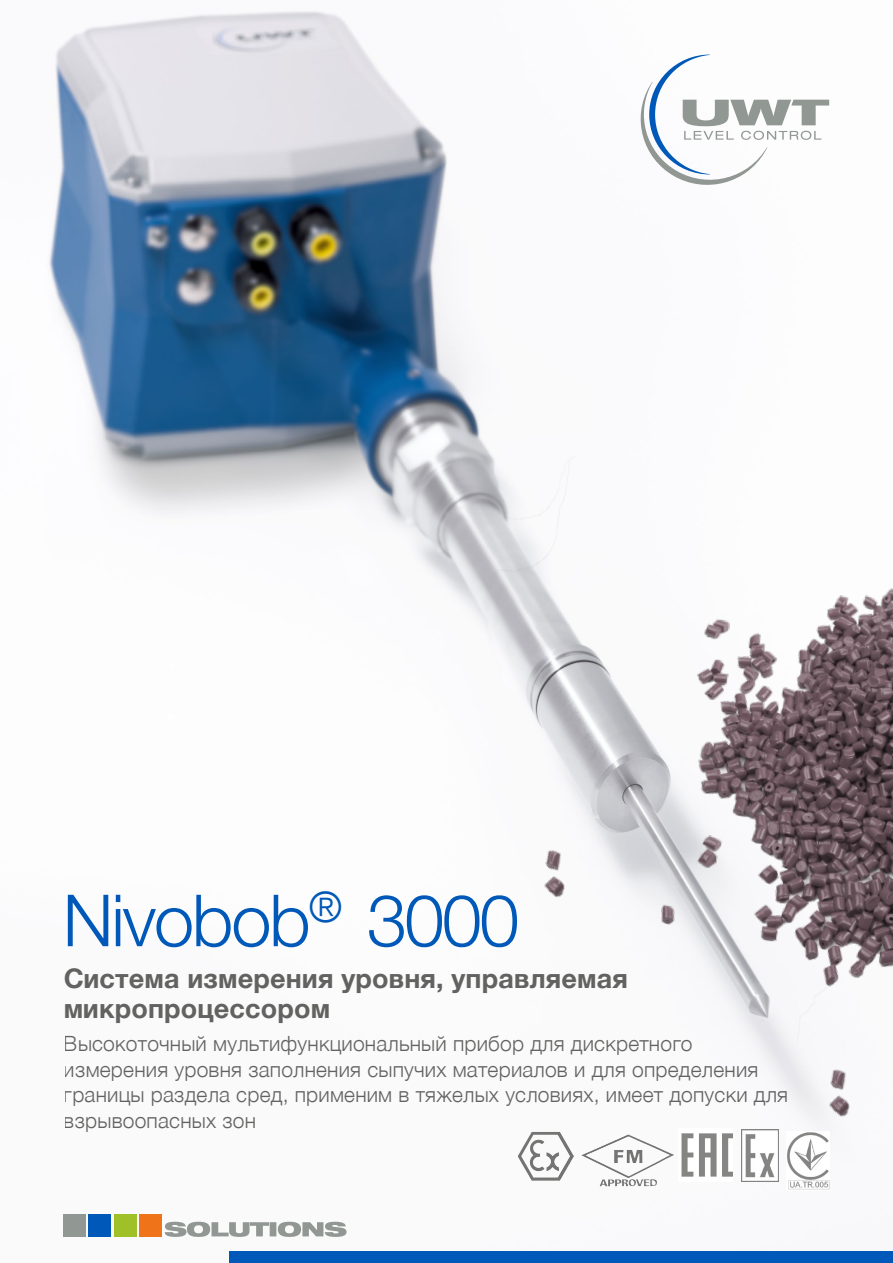
<style>
.page{position:relative;width:893px;height:1263px;background:#fff}
.page>*{position:absolute;margin:0;border:0;box-sizing:border-box;transform-origin:0 0}
.t1{font:300 72px "Helvetica Neue LT Com";letter-spacing:-.03em;color:#0058b8}
.t2{font:700 27px/30px "Helvetica Neue LTCYR";letter-spacing:.005em;color:#646463}
.t3{font:300 21px/25.5px "Helvetica Neue LTCYR";letter-spacing:.01em;color:#646463}
</style>
<div class="page">
<img style="left:49px;top:11px;width:781px;height:1252px">
<svg style="left:631px;top:55px;width:198px;height:136px"></svg>
<div style="left:63px;top:1215px;width:23px;height:22px;background:#919793"></div>
<div style="left:89px;top:1215px;width:22px;height:22px;background:#0058b8"></div>
<div style="left:114px;top:1215px;width:22px;height:22px;background:#a0c028"></div>
<div style="left:139px;top:1215px;width:23px;height:22px;background:#ee7319"></div>
<svg style="left:165px;top:1222px;width:182px;height:15px"></svg>
<div style="left:230px;top:1251px;width:663px;height:12px;background:#0058b8"></div>
<img style="left:441px;top:448px;width:452px;height:607px">
<img style="left:513px;top:826px;width:95px;height:100px">
<img style="left:798px;top:1046px;width:95px;height:86px">
<img style="left:518px;top:1132px;width:14px;height:34px">
<img style="left:604px;top:1134px;width:24px;height:11px">
<img style="left:787px;top:1132px;width:43px;height:58px">
<img style="left:679px;top:1128px;width:53px;height:53px">
<img style="left:741px;top:1129px;width:38px;height:52px">
<h1 class="t1" style="left:63px;top:876px;width:458px">Nivobob<sup>®</sup> 3000</h1>
<p class="t2" style="left:63px;top:964px;width:566px">Система измерения уровня, управляемая микропроцессором</p>
<p class="t3" style="left:64px;top:1031px;width:726px">Высокоточный мультифункциональный прибор для дискретного измерения уровня заполнения сыпучих материалов и для определения границы раздела сред, применим в тяжелых условиях, имеет допуски для взрывоопасных зон</p>
</div>
